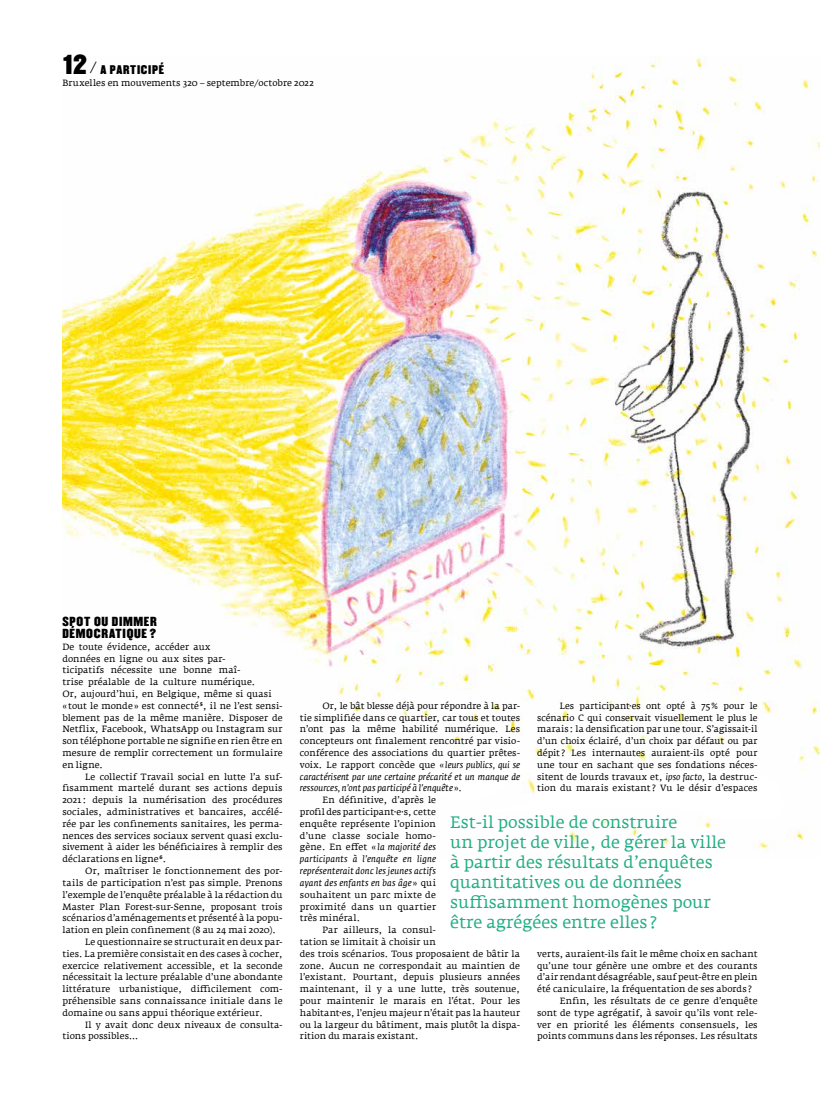
<style>
.page{position:relative;width:820px;height:1106px;background:#fff}
.page>*{position:absolute;margin:0;border:0;box-sizing:border-box;transform-origin:0 0}
.t1{font:16.5px/20px "Fedra Serif A";color:#23ae84}
.t2{font:11.5px/11.8px "Champion HTF Middleweight";letter-spacing:.06em;color:#000}
.t3{font:11px "Champion HTF Middleweight";letter-spacing:.06em;color:#000}
.t4{font:9px/11.8px "Fedra Serif A";letter-spacing:.005em;color:#000;text-align:justify}
.t5{font:italic 9px "Fedra Serif A";letter-spacing:.015em;color:#000}
.t6{font:9px "Fedra Serif A";letter-spacing:.025em;color:#000}
.t7{font:9px "Fedra Serif A";letter-spacing:.035em;color:#000}
.s1{font-size:24px}
.s2{font-style:italic}
.s3{font-style:normal}
</style>
<div class="page">
<img style="left:62px;top:57px;width:757px;height:794px">
<svg style="left:334px;top:717px;width:450px;height:103px"></svg>
<p class="t3" style="left:62px;top:63px;width:103px"><span class="s1">12</span> <sup>/</sup> A PARTICIPÉ</p>
<p class="t4" style="left:62px;top:77px;width:253px">Bruxelles en mouvements 320 – septembre/octobre 2022</p>
<p class="t2" style="left:62px;top:616px;width:96px">SPOT OU DIMMER<br>DÉMOCRATIQUE ?</p>
<p class="t4" style="left:62px;top:641px;width:222px;text-align:left">De toute évidence, accéder aux<br>données en ligne ou aux sites par-<br>ticipatifs nécessite une bonne maî-<br>trise préalable de la culture numérique.<br>Or, aujourd’hui, en Belgique, même si quasi «tout le monde» est connecté<sup>5</sup>, il ne l’est sensi&shy;blement pas de la même manière. Disposer de Netflix, Facebook, WhatsApp ou Instagram sur son téléphone portable ne signifie en rien être en mesure de remplir correctement un formulaire en ligne.</p>
<p class="t4" style="left:62px;top:770px;width:222px;text-indent:23px">Le collectif Travail social en lutte l’a suf&shy;fisamment martelé durant ses actions depuis 2021 : depuis la numérisation des procédures sociales, administratives et bancaires, accélé&shy;rée par les confinements sanitaires, les perma&shy;nences des services sociaux servent quasi exclu&shy;sivement à aider les bénéficiaires à remplir des déclarations en ligne<sup>6</sup>.</p>
<p class="t4" style="left:85px;top:865px;width:199px">Or, maîtriser le fonctionnement des por-</p>
<p class="t4" style="left:62px;top:877px;width:222px">tails de participation n’est pas simple. Prenons</p>
<p class="t4" style="left:62px;top:888px;width:222px">l’exemple de l’enquête préalable à la rédaction du</p>
<p class="t4" style="left:62px;top:900px;width:221px">Master Plan Forest-sur-Senne, proposant trois</p>
<p class="t4" style="left:62px;top:912px;width:221px">scénarios d’aménagements et présenté à la popu-</p>
<p class="t4" style="left:62px;top:924px;width:215px">lation en plein confinement (8 au 24 mai 2020).</p>
<p class="t4" style="left:85px;top:936px;width:199px">Le questionnaire se structurait en deux par-</p>
<p class="t4" style="left:62px;top:947px;width:221px">ties. La première consistait en des cases à cocher,</p>
<p class="t4" style="left:62px;top:959px;width:222px">exercice relativement accessible, et la seconde</p>
<p class="t4" style="left:62px;top:971px;width:222px">nécessitait la lecture préalable d’une abondante</p>
<p class="t4" style="left:62px;top:983px;width:221px">littérature urbanistique, difficilement com-</p>
<p class="t4" style="left:62px;top:995px;width:222px">préhensible sans connaissance initiale dans le</p>
<p class="t4" style="left:62px;top:1006px;width:202px">domaine ou sans appui théorique extérieur.</p>
<p class="t4" style="left:85px;top:1018px;width:199px">Il y avait donc deux niveaux de consulta-</p>
<p class="t4" style="left:62px;top:1030px;width:77px">tions possibles…</p>
<p class="t4" style="left:537px;top:700px;width:222px;text-indent:23px">Les participant·es ont opté à 75% pour le scénario C qui conservait visuellement le plus le marais: la densification par une tour. S’agissait-il d’un choix éclairé, d’un choix par défaut ou par dépit? Les internautes auraient-ils opté pour une tour en sachant que ses fondations néces&shy;sitent de lourds travaux et, <span class="s2">ipso facto</span>, la destruc&shy;tion du marais existant ? Vu le désir d’espaces</p>
<p class="t4" style="left:322px;top:700px;width:199px">Or, le bât blesse déjà pour répondre à la par-</p>
<p class="t4" style="left:300px;top:711px;width:222px">tie simplifiée dans ce quartier, car tous et toutes</p>
<p class="t4" style="left:300px;top:723px;width:222px">n’ont pas la même habilité numérique. Les</p>
<p class="t4" style="left:300px;top:735px;width:222px">concepteurs ont finalement rencontré par visio-</p>
<p class="t4" style="left:300px;top:747px;width:222px">conférence des associations du quartier prêtes-</p>
<p class="t4" style="left:300px;top:759px;width:222px">voix. Le rapport concède que «<span class="s2">leurs publics, qui se</span></p>
<p class="t5" style="left:300px;top:771px;width:222px">caractérisent par une certaine précarité et un manque de</p>
<p class="t5" style="left:300px;top:782px;width:164px">ressources, n’ont pas participé à l’enquête<span class="s3">».</span></p>
<p class="t4" style="left:322px;top:794px;width:115px">En définitive, d’après le</p>
<p class="t4" style="left:300px;top:806px;width:138px">profil des participant·e·s, cette</p>
<p class="t4" style="left:300px;top:818px;width:138px">enquête représente l’opinion</p>
<p class="t6" style="left:300px;top:830px;width:138px">d’une classe sociale homo-</p>
<p class="t4" style="left:300px;top:841px;width:138px">gène. En effet « <span class="s2">la majorité des</span></p>
<p class="t5" style="left:300px;top:853px;width:138px">participants à l’enquête en ligne</p>
<p class="t5" style="left:300px;top:865px;width:138px">représenterait donc les jeunes actifs</p>
<p class="t5" style="left:300px;top:877px;width:138px">ayant des enfants en bas âge <span class="s3">» qui</span></p>
<p class="t6" style="left:300px;top:889px;width:138px">souhaitent un parc mixte de</p>
<p class="t7" style="left:300px;top:901px;width:138px">proximité dans un quartier</p>
<p class="t4" style="left:300px;top:912px;width:62px">très minéral.</p>
<p class="t4" style="left:322px;top:924px;width:115px">Par ailleurs, la consul-</p>
<p class="t4" style="left:300px;top:936px;width:138px">tation se limitait à choisir un</p>
<p class="t4" style="left:300px;top:947px;width:222px">des trois scénarios. Tous proposaient de bâtir la</p>
<p class="t4" style="left:300px;top:959px;width:222px">zone. Aucun ne correspondait au maintien de</p>
<p class="t4" style="left:300px;top:971px;width:222px">l’existant. Pourtant, depuis plusieurs années</p>
<p class="t4" style="left:300px;top:983px;width:222px">maintenant, il y a une lutte, très soutenue,</p>
<p class="t4" style="left:300px;top:994px;width:222px">pour maintenir le marais en l’état. Pour les</p>
<p class="t4" style="left:300px;top:1006px;width:222px">habitant·es, l’enjeu majeur n’était pas la hauteur</p>
<p class="t4" style="left:300px;top:1018px;width:222px">ou la largeur du bâtiment, mais plutôt la dispa-</p>
<p class="t4" style="left:300px;top:1030px;width:121px">rition du marais existant.</p>
<h1 class="t1" style="left:450px;top:812px;width:277px">Est-il possible de construire<br>un projet de ville, de gérer la ville à partir des résultats d’enquêtes quantitatives ou de données suffisamment homogènes pour être agrégées entre elles ?</h1>
<p class="t4" style="left:537px;top:947px;width:222px">verts, auraient-ils fait le même choix en sachant</p>
<p class="t4" style="left:537px;top:959px;width:222px">qu’une tour génère une ombre et des courants</p>
<p class="t4" style="left:537px;top:971px;width:222px">d’air rendant désagréable, sauf peut-être en plein</p>
<p class="t4" style="left:537px;top:983px;width:216px">été caniculaire, la fréquentation de ses abords ?</p>
<p class="t4" style="left:559px;top:995px;width:199px">Enfin, les résultats de ce genre d’enquête</p>
<p class="t4" style="left:537px;top:1006px;width:222px">sont de type agrégatif, à savoir qu’ils vont rele-</p>
<p class="t4" style="left:537px;top:1018px;width:222px">ver en priorité les éléments consensuels, les</p>
<p class="t4" style="left:537px;top:1030px;width:222px">points communs dans les réponses. Les résultats</p>
</div>
